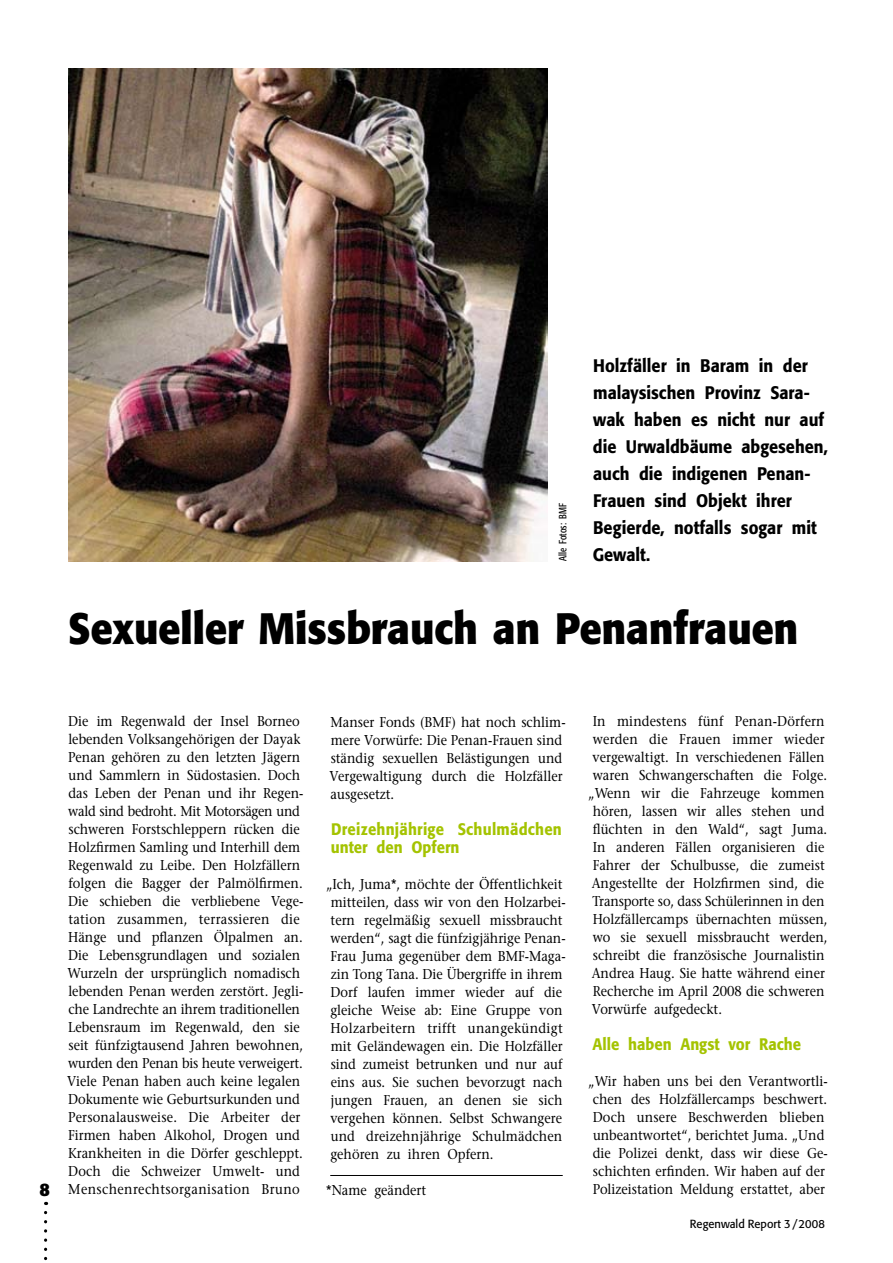
<style>
.page{position:relative;width:893px;height:1263px;background:#fff}
.page>*{position:absolute;margin:0;border:0;box-sizing:border-box;transform-origin:0 0}
.t1{font:700 43.5px "Formata";color:#000;scale:.9 1}
.t2{font:500 18px/27px "Formata";color:#000;scale:.9 1}
.t3{font:500 16.5px/18px "Formata";color:#a4c300;scale:.9 1}
.t4{font:14.25px/18px "Stone Serif";color:#000;scale:.9 1}
.t5{font:11.7px "Formata";letter-spacing:.005em;color:#000;scale:.95 1}
.t6{font:condensed 10.5px "Formata";color:#000;scale:.9 1}
</style>
<div class="page">
<svg style="left:44px;top:1212px;width:3px;height:49px"></svg>
<img style="left:68px;top:68px;width:480px;height:493px">
<hr style="left:330px;top:1175px;width:233px;height:1px;background:#000">
<p class="t6" style="left:556px;top:561px;width:66px;rotate:-90deg">Alle Fotos: BMF</p>
<p class="t2" style="left:593px;top:352px;width:263px">Holzfäller in Baram in der malaysischen Provinz Sara&shy;wak haben es nicht nur auf die Urwaldbäume abgesehen, auch die indigenen Penan-<br>Frauen sind Objekt ihrer<br>Begierde, notfalls sogar mit<br>Gewalt.</p>
<h1 class="t1" style="left:68px;top:601px;width:813px">Sexueller Missbrauch an Penanfrauen</h1>
<p class="t4" style="left:67px;top:712px;width:264px">Die im Regenwald der Insel Borneo lebenden Volksangehörigen der Dayak Penan gehören zu den letzten Jägern und Sammlern in Südostasien. Doch das Leben der Penan und ihr Regen&shy;wald sind bedroht. Mit Motorsägen und schweren Forstschleppern rücken die Holzfirmen Samling und Interhill dem Regenwald zu Leibe. Den Holzfällern folgen die Bagger der Palmölfirmen.<br>Die schieben die verbliebene Vege&shy;tation zusammen, terrassieren die Hänge und pflanzen Ölpalmen an.<br>Die Lebensgrundlagen und sozialen Wurzeln der ursprünglich nomadisch lebenden Penan werden zerstört. Jegli&shy;che Landrechte an ihrem traditionellen Lebensraum im Regenwald, den sie seit fünfzigtausend Jahren bewohnen, wurden den Penan bis heute verweigert.<br>Viele Penan haben auch keine legalen Dokumente wie Geburtsurkunden und Personalausweise. Die Arbeiter der Firmen haben Alkohol, Drogen und Krankheiten in die Dörfer geschleppt.<br>Doch die Schweizer Umwelt- und Menschenrechtsorganisation Bruno</p>
<p class="t4" style="left:330px;top:713px;width:264px">Manser Fonds (BMF) hat noch schlim&shy;mere Vorwürfe: Die Penan-Frauen sind ständig sexuellen Belästigungen und<br>Vergewaltigung durch die Holzfäller ausgesetzt.</p>
<p class="t4" style="left:593px;top:712px;width:259px">In mindestens fünf Penan-Dörfern</p>
<p class="t4" style="left:593px;top:730px;width:259px">werden die Frauen immer wieder</p>
<p class="t4" style="left:593px;top:748px;width:259px">vergewaltigt. In verschiedenen Fällen</p>
<p class="t4" style="left:593px;top:766px;width:262px">waren Schwangerschaften die Folge.</p>
<p class="t4" style="left:588px;top:784px;width:264px">„Wenn wir die Fahrzeuge kommen</p>
<p class="t4" style="left:593px;top:802px;width:259px">hören, lassen wir alles stehen und</p>
<p class="t4" style="left:593px;top:820px;width:262px">flüchten in den Wald“, sagt Juma.</p>
<p class="t4" style="left:593px;top:838px;width:259px">In anderen Fällen organisieren die</p>
<p class="t4" style="left:593px;top:856px;width:260px">Fahrer der Schulbusse, die zumeist</p>
<p class="t4" style="left:592px;top:874px;width:260px">Angestellte der Holzfirmen sind, die</p>
<p class="t4" style="left:592px;top:892px;width:259px">Transporte so, dass Schülerinnen in den</p>
<p class="t4" style="left:593px;top:910px;width:263px">Holzfällercamps übernachten müssen,</p>
<p class="t4" style="left:593px;top:928px;width:262px">wo sie sexuell missbraucht werden,</p>
<p class="t4" style="left:593px;top:946px;width:259px">schreibt die französische Journalistin</p>
<p class="t4" style="left:592px;top:964px;width:261px">Andrea Haug. Sie hatte während einer</p>
<p class="t4" style="left:593px;top:982px;width:259px">Recherche im April 2008 die schweren</p>
<p class="t4" style="left:592px;top:1000px;width:146px">Vorwürfe aufgedeckt.</p>
<p class="t3" style="left:593px;top:1035px;width:233px">Alle haben Angst vor Rache</p>
<p class="t4" style="left:588px;top:1072px;width:268px;text-align:center">„Wir haben uns bei den Verantwortli&shy;chen des Holzfällercamps beschwert.<br>Doch unsere Beschwerden blieben unbeantwortet“, berichtet Juma. „Und die Polizei denkt, dass wir diese Ge&shy;schichten erfinden. Wir haben auf der</p>
<p class="t3" style="left:331px;top:820px;width:258px">Dreizehnjährige Schulmädchen unter den Opfern</p>
<p class="t4" style="left:330px;top:875px;width:263px;text-indent:-4px">„Ich, Juma*, möchte der Öffentlichkeit mitteilen, dass wir von den Holzarbei&shy;tern regelmäßig sexuell missbraucht werden“, sagt die fünfzigjährige Penan-Frau Juma gegenüber dem BMF-Maga&shy;zin Tong Tana. Die Übergriffe in ihrem Dorf laufen immer wieder auf die gleiche Weise ab: Eine Gruppe von Holzarbeitern trifft unangekündigt mit Geländewagen ein. Die Holzfäller sind zumeist betrunken und nur auf eins aus. Sie suchen bevorzugt nach jungen Frauen, an denen sie sich vergehen können. Selbst Schwangere und dreizehnjährige Schulmädchen gehören zu ihren Opfern.</p>
<p class="t4" style="left:326px;top:1181px;width:113px">*Name geändert</p>
<p class="t4" style="left:593px;top:1180px;width:260px">Polizeistation Meldung erstattet, aber</p>
<p class="t5" style="left:690px;top:1217px;width:144px">Regenwald Report 3 / 2008</p>
</div>
